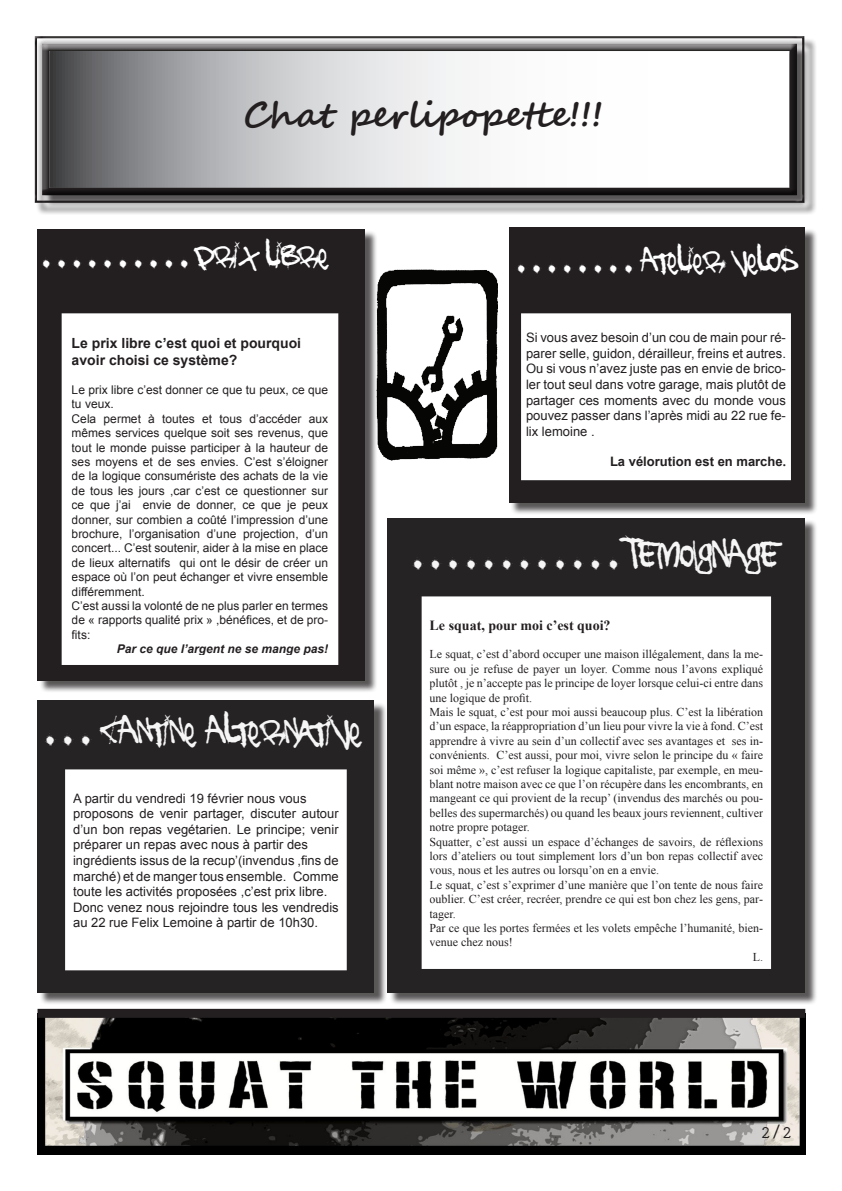
<style>
.page{position:relative;width:842px;height:1191px;background:#fff}
.page>*{position:absolute;margin:0;border:0;box-sizing:border-box;transform-origin:0 0}
.t1{font:36px "The Battle Continuez";color:#f6f6f7}
.t2{font:700 35px "Segoe Script";color:#231f20}
.t3{font:31px "The Battle Continuez";color:#fff}
.t4{font:700 18px "Prestige Elite Std";color:#231f20}
.t5{font:700 14px/16.8px "Arial";color:#231f20}
.t6{font:700 14px "Times New Roman";color:#231f20}
.t7{font:13px/15.6px "Arial";color:#231f20;text-align:justify}
.t8{font:700 13px "Arial";color:#231f20}
.t9{font:12px/14.4px "Times New Roman";color:#231f20;text-align:justify}
.t10{font:12px/14.4px "Arial";color:#231f20;text-align:justify}
.t11{font:italic 700 12px "Arial";color:#231f20}
.s1{font-family:"Times New Roman"}
</style>
<div class="page">
<img style="left:38px;top:1017px;width:767px;height:138px">
<div style="left:39px;top:230px;width:338px;height:463px;background:#231f20;opacity:.75"></div>
<div style="left:38px;top:228px;width:327px;height:452px;background:#231f20"></div>
<div style="left:389px;top:519px;width:429px;height:486px;background:#231f20;opacity:.75"></div>
<div style="left:387px;top:518px;width:418px;height:474px;background:#262324"></div>
<div style="left:426px;top:600px;width:341px;height:365px;background:#fff"></div>
<div style="left:422px;top:596px;width:349px;height:373px;border:8px solid #fff"></div>
<div style="left:67px;top:318px;width:266px;height:342px;background:#fff"></div>
<div style="left:62px;top:313px;width:276px;height:352px;border:10px solid #fff"></div>
<div style="left:36px;top:37px;width:781px;height:178px;background:#231f20;opacity:.75"></div>
<div style="left:29px;top:31px;width:783px;height:179px;background:#231f20;opacity:.75"></div>
<div style="left:39px;top:702px;width:348px;height:303px;background:#231f20;opacity:.75"></div>
<div style="left:38px;top:700px;width:336px;height:292px;background:#262324"></div>
<div style="left:69px;top:773px;width:274px;height:193px;background:#fff"></div>
<div style="left:65px;top:769px;width:282px;height:201px;border:8px solid #fff"></div>
<div style="left:511px;top:228px;width:306px;height:287px;background:#231f20;opacity:.75"></div>
<div style="left:509px;top:227px;width:296px;height:275px;background:#231f20"></div>
<div style="left:523px;top:316px;width:265px;height:162px;background:#fff"></div>
<div style="left:521px;top:313px;width:270px;height:167px;border:5px solid #fff"></div>
<div style="left:38px;top:1008px;width:767px;height:9px;background:#231f20"></div>
<img style="left:376px;top:269px;width:122px;height:191px">
<p class="t2" style="left:243px;top:87px;width:362px">Chat perlipopette!!!</p>
<p class="t3" style="left:43px;top:239px;width:287px">. . . . . . . . . . Prix libre</p>
<p class="t5" style="left:72px;top:335px;width:231px">Le prix libre c’est quoi et pourquoi avoir choisi ce système?</p>
<p class="t10" style="left:72px;top:382px;width:258px">Le prix libre c’est donner ce que tu peux, ce que tu veux.</p>
<p class="t10" style="left:72px;top:411px;width:258px">Cela permet à toutes et tous d’accéder aux mêmes services quelque soit ses revenus, que tout le monde puisse participer à la hauteur de ses moyens et de ses envies. C’est s’éloigner de la logique consumériste des achats de la vie de tous les jours ,car c’est ce questionner sur ce que j’ai envie de donner, ce que je peux donner, sur combien a coûté l’impression d’une brochure, l’organisation d’une projection, d’un concert... C’est soutenir, aider à la mise en place de lieux alternatifs qui ont le désir de créer un espace où l’on peut échanger et vivre ensemble différemment.</p>
<p class="t10" style="left:72px;top:598px;width:258px">C’est aussi la volonté de ne plus parler en termes de « rapports qualité prix » ,bénéfices, et de pro&shy;fits:</p>
<p class="t11" style="left:117px;top:641px;width:213px">Par ce que l’argent ne se mange pas!</p>
<p class="t1" style="left:46px;top:711px;width:316px">. . . CAntine Alternative</p>
<p class="t7" style="left:73px;top:790px;width:235px">A partir du vendredi 19 février nous vous</p>
<p class="t7" style="left:73px;top:806px;width:267px">proposons de venir partager, discuter autour d’un bon repas vegétarien. Le principe; venir préparer un repas avec nous à partir des</p>
<p class="t7" style="left:73px;top:852px;width:267px">ingrédients issus de la recup’(invendus ,fins de marché) et de manger tous ensemble. Comme toute les activités proposées ,c’est prix libre.</p>
<p class="t7" style="left:73px;top:899px;width:267px">Donc venez nous rejoindre tous les vendredis au 22 rue Felix Lemoine à partir de 10h30.</p>
<p class="t3" style="left:518px;top:244px;width:279px">. . . . . . . . Atelier velos</p>
<p class="t7" style="left:526px;top:330px;width:261px">Si vous avez besoin d’un cou de main pour ré&shy;parer selle, guidon, dérailleur, freins et autres.<br>Ou si vous n’avez juste pas en envie de brico&shy;ler tout seul dans votre garage, mais plutôt de partager ces moments avec du monde vous pouvez passer dans l’après midi au 22 rue fe&shy;lix lemoine .</p>
<p class="t8" style="left:610px;top:453px;width:177px">La vélorution est en marche<span class="s1">.</span></p>
<p class="t1" style="left:414px;top:535px;width:367px">. . . . . . . . . . . . TEMOIGNAGE</p>
<p class="t6" style="left:430px;top:615px;width:182px">Le squat, pour moi c’est quoi?</p>
<p class="t9" style="left:430px;top:647px;width:335px">Le squat, c’est d’abord occuper une maison illégalement, dans la me&shy;sure ou je refuse de payer un loyer. Comme nous l’avons expliqué plutôt , je n’accepte pas le principe de loyer lorsque celui-ci entre dans une logique de profit.</p>
<p class="t9" style="left:430px;top:704px;width:335px">Mais le squat, c’est pour moi aussi beaucoup plus. C’est la libération d’un espace, la réappropriation d’un lieu pour vivre la vie à fond. C’est apprendre à vivre au sein d’un collectif avec ses avantages et ses in&shy;convénients. C’est aussi, pour moi, vivre selon le principe du « faire soi même », c’est refuser la logique capitaliste, par exemple, en meu&shy;blant notre maison avec ce que l’on récupère dans les encombrants, en mangeant ce qui provient de la recup’ (invendus des marchés ou pou&shy;belles des supermarchés) ou quand les beaux jours reviennent, cultiver notre propre potager.</p>
<p class="t9" style="left:430px;top:834px;width:335px">Squatter, c’est aussi un espace d’échanges de savoirs, de réflexions lors d’ateliers ou tout simplement lors d’un bon repas collectif avec vous, nous et les autres ou lorsqu’on en a envie.</p>
<p class="t9" style="left:430px;top:877px;width:335px">Le squat, c’est s’exprimer d’une manière que l’on tente de nous faire oublier. C’est créer, recréer, prendre ce qui est bon chez les gens, par&shy;tager.</p>
<p class="t9" style="left:430px;top:920px;width:335px">Par ce que les portes fermées et les volets empêche l’humanité, bien&shy;venue chez nous!</p>
<p class="t9" style="left:753px;top:949px;width:12px">L.</p>
<p class="t4" style="left:760px;top:1122px;width:34px">2/2</p>
</div>
